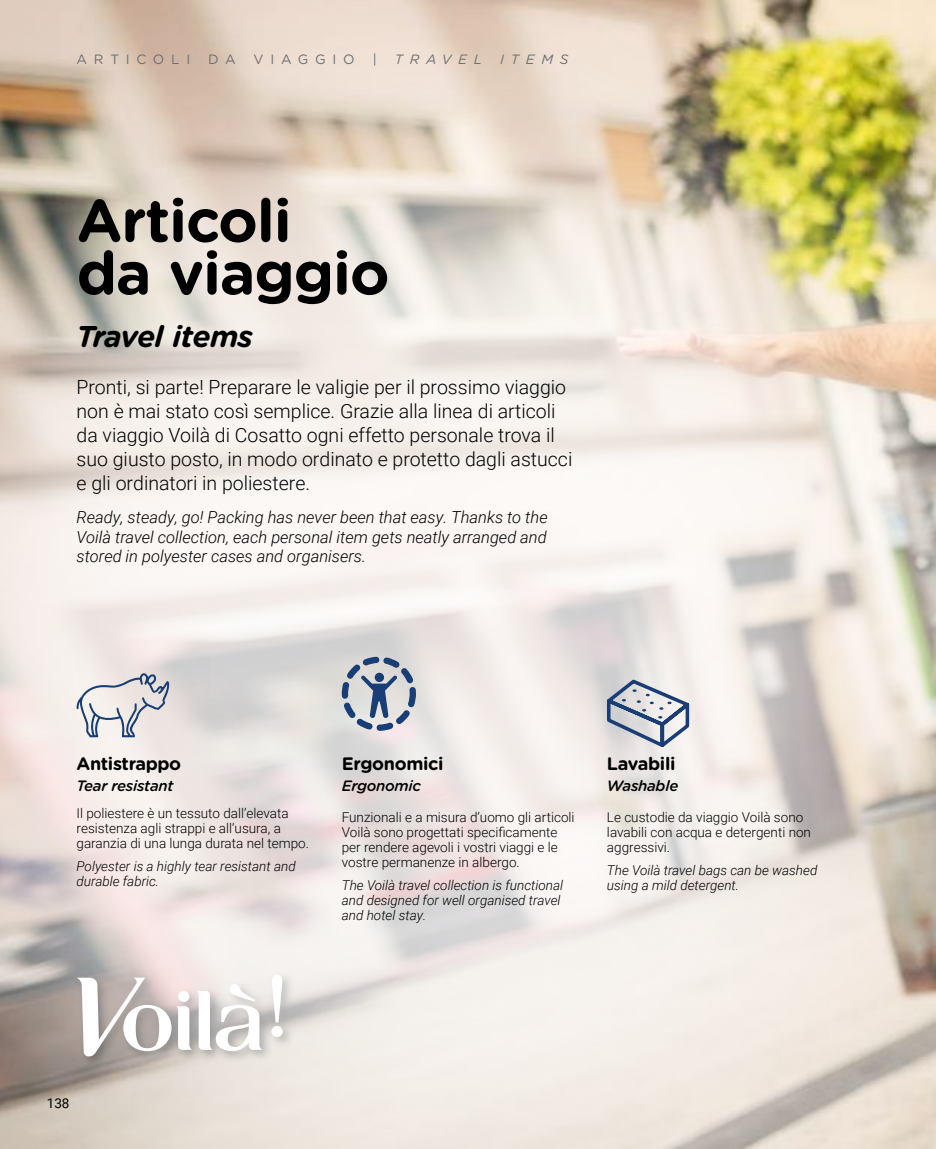
<style>
.page{position:relative;width:936px;height:1149px;background:#fff}
.page>*{position:absolute;margin:0;border:0;box-sizing:border-box;transform-origin:0 0}
.t1{font:700 60px/52.5px "Gotham Rounded";letter-spacing:-.02em;color:#000}
.t2{font:italic 700 30px "Gotham Rounded";letter-spacing:-.03em;color:#000}
.t3{font:300 19.5px/24px "Roboto";color:#000}
.t4{font:700 18px "Gotham Rounded";letter-spacing:-.02em;color:#000}
.t5{font:italic 300 16.5px/19.5px "Roboto";color:#000;text-align:justify}
.t6{font:italic 500 15px "Gotham Rounded";letter-spacing:-.02em;color:#000}
.t7{font:300 13.5px/15px "Roboto";color:#000}
.t8{font:italic 300 13.5px/15px "Roboto";color:#000}
.t9{font:13.5px "Gotham Rounded";letter-spacing:.5em;color:#6f6f6e}
.t10{font:italic 13.5px "Gotham Rounded";letter-spacing:.5em;color:#6f6f6e}
.t11{font:13.5px "Roboto";color:#000}
</style>
<div class="page">
<img style="left:0;top:0;width:935px;height:1148px">
<div style="left:74px;top:970px;width:221px;height:98px;background:#000;opacity:.75"></div>
<div style="left:271px;top:1025px;width:12px;height:11px;background:#fff;border-radius:50%"></div>
<svg style="left:272px;top:974px;width:10px;height:48px"></svg>
<svg style="left:77px;top:977px;width:185px;height:79px"></svg>
<svg style="left:342px;top:656px;width:74px;height:74px;background:#a6afbd"></svg>
<svg style="left:603px;top:677px;width:91px;height:73px;background:#bfc4cd"></svg>
<svg style="left:76px;top:673px;width:93px;height:64px;background:#cfcfd4"></svg>
<p class="t9" style="left:77px;top:50px;width:115px">ARTICOLI</p>
<p class="t9" style="left:208px;top:50px;width:29px">D A</p>
<p class="t9" style="left:253px;top:50px;width:103px">VIAGGIO</p>
<p class="t9" style="left:373px;top:50px;width:6px">|</p>
<p class="t10" style="left:395px;top:50px;width:89px">TRAVEL</p>
<p class="t10" style="left:500px;top:50px;width:70px">ITEMS</p>
<h1 class="t1" style="left:77px;top:192px;width:314px">Articoli<br>da viaggio</h1>
<h2 class="t2" style="left:77px;top:314px;width:178px">Travel items</h2>
<p class="t3" style="left:77px;top:374px;width:497px">Pronti, si parte! Preparare le valigie per il prossimo viaggio non è mai stato così semplice. Grazie alla linea di articoli da viaggio Voilà di Cosatto ogni effetto personale trova il suo giusto posto, in modo ordinato e protetto dagli astucci e gli ordinatori in poliestere.</p>
<p class="t5" style="left:77px;top:507px;width:472px">Ready, steady, go! Packing has never been that easy. Thanks to the Voilà travel collection, each personal item gets neatly arranged and stored in polyester cases and organisers.</p>
<h3 class="t4" style="left:77px;top:750px;width:106px">Antistrappo</h3>
<p class="t7" style="left:77px;top:804px;width:234px">Il poliestere è un tessuto dall’elevata resistenza agli strappi e all’usura, a garanzia di una lunga durata nel tempo.</p>
<p class="t8" style="left:77px;top:858px;width:221px">Polyester is a highly tear resistant and durable fabric.</p>
<p class="t6" style="left:77px;top:775px;width:98px">Tear resistant</p>
<h3 class="t4" style="left:342px;top:750px;width:103px">Ergonomici</h3>
<p class="t7" style="left:342px;top:808px;width:234px">Funzionali e a misura d’uomo gli articoli Voilà sono progettati specificamente per rendere agevoli i vostri viaggi e le vostre permanenze in albergo.</p>
<p class="t8" style="left:342px;top:877px;width:223px">The Voilà travel collection is functional and designed for well organised travel and hotel stay.</p>
<p class="t6" style="left:342px;top:775px;width:81px">Ergonomic</p>
<h3 class="t4" style="left:607px;top:750px;width:70px">Lavabili</h3>
<p class="t6" style="left:607px;top:775px;width:73px">Washable</p>
<p class="t7" style="left:607px;top:808px;width:205px">Le custodie da viaggio Voilà sono lavabili con acqua e detergenti non aggressivi.</p>
<p class="t8" style="left:607px;top:862px;width:212px">The Voilà travel bags can be washed using a mild detergent.</p>
<p class="t11" style="left:47px;top:1093px;width:24px">138</p>
</div>
